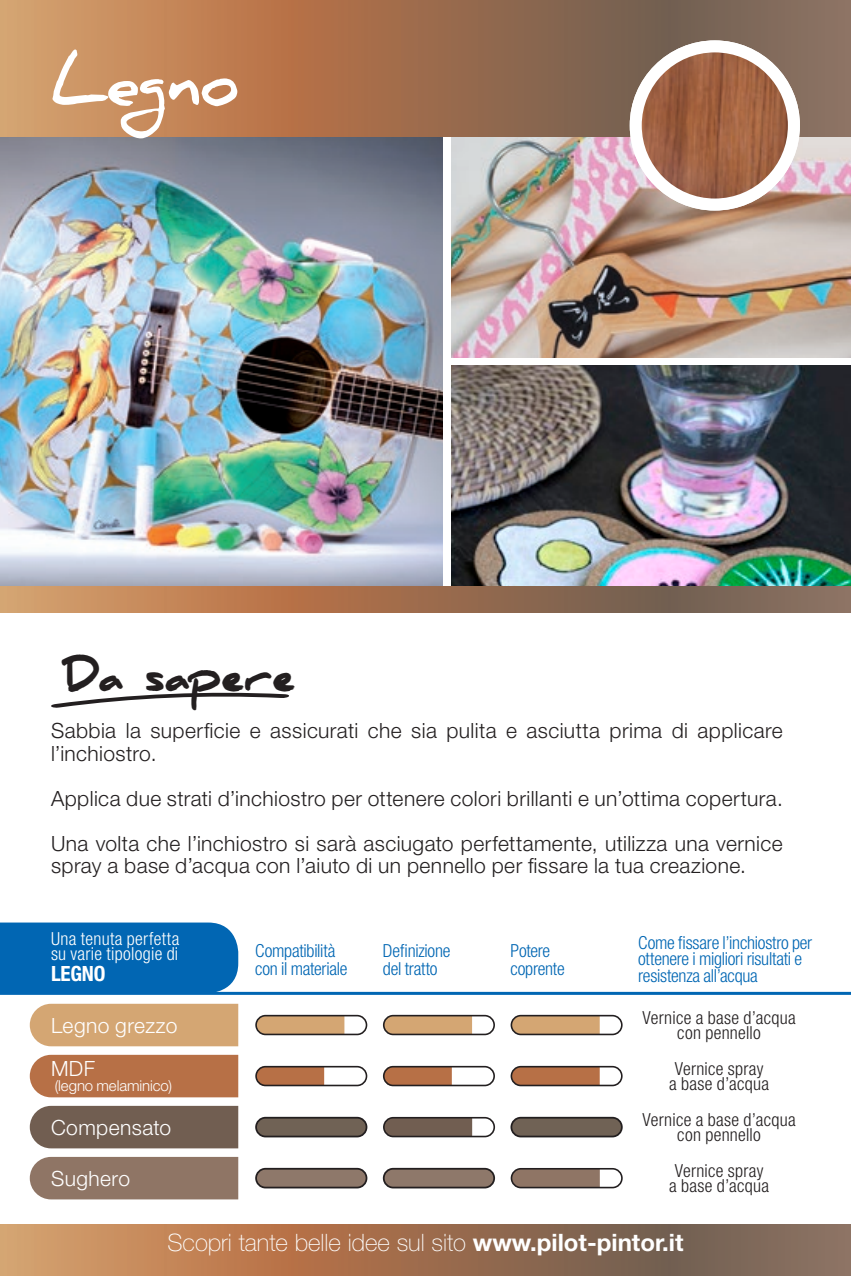
<style>
.page{position:relative;width:851px;height:1276px;background:#fff}
.page>*{position:absolute;margin:0;border:0;box-sizing:border-box;transform-origin:0 0}
.t1{font:700 66px "Daniel";letter-spacing:-.035em;color:#fff;scale:.95 1}
.t2{font:900 39.6px "Daniel";color:#231f20}
.t3{font:100 24px "Helvetica Neue LT Std";color:#fff}
.t4{font:300 21px/22.5px "Helvetica Neue LT Std";letter-spacing:.02em;color:#231f20}
.t5{font:300 21px "Helvetica Neue LT Std";letter-spacing:.02em;color:#fff}
.t6{font:700 condensed 21px "Helvetica Neue LT Std";letter-spacing:-.01em;color:#fff}
.t7{font:300 condensed 18px/18px "Helvetica Neue LT Std";letter-spacing:-.015em;color:#0166b3}
.t8{font:300 condensed 18px/15px "Helvetica Neue LT Std";letter-spacing:.015em;color:#231f20;text-align:center}
.t9{font:300 condensed 18px/15px "Helvetica Neue LT Std";letter-spacing:.015em;color:#fff}
.t10{font:300 15px "Helvetica Neue LT Std";letter-spacing:-.005em;color:#fff}
.s1{font-weight:700}
</style>
<div class="page">
<svg style="left:513px;top:1171px;width:86px;height:14px"></svg>
<div style="left:510px;top:1168px;width:112px;height:20px;border:2px solid #231f20;border-radius:9px"></div>
<div style="left:511px;top:1117px;width:110px;height:19px;background:#706255;border-radius:9px"></div>
<div style="left:510px;top:1116px;width:112px;height:21px;border:2px solid #231f20;border-radius:9px"></div>
<svg style="left:513px;top:1069px;width:86px;height:14px"></svg>
<div style="left:510px;top:1066px;width:112px;height:20px;border:2px solid #231f20;border-radius:9px"></div>
<svg style="left:386px;top:1069px;width:66px;height:14px"></svg>
<div style="left:383px;top:1066px;width:112px;height:20px;border:2px solid #231f20;border-radius:9px"></div>
<svg style="left:258px;top:1069px;width:66px;height:14px"></svg>
<div style="left:255px;top:1066px;width:112px;height:20px;border:2px solid #231f20;border-radius:9px"></div>
<svg style="left:386px;top:1120px;width:86px;height:14px"></svg>
<div style="left:383px;top:1117px;width:112px;height:20px;border:2px solid #231f20;border-radius:9px"></div>
<svg style="left:513px;top:1018px;width:86px;height:14px"></svg>
<div style="left:510px;top:1015px;width:112px;height:20px;border:2px solid #231f20;border-radius:9px"></div>
<svg style="left:386px;top:1018px;width:86px;height:14px"></svg>
<div style="left:383px;top:1015px;width:112px;height:20px;border:2px solid #231f20;border-radius:9px"></div>
<svg style="left:258px;top:1018px;width:86px;height:14px"></svg>
<div style="left:255px;top:1015px;width:112px;height:20px;border:2px solid #231f20;border-radius:9px"></div>
<img style="left:451px;top:136px;width:399px;height:221px">
<img style="left:451px;top:366px;width:399px;height:221px">
<img style="left:0;top:136px;width:442px;height:451px">
<svg style="left:0;top:1225px;width:850px;height:51px;background:#a17455"></svg>
<svg style="left:51px;top:692px;width:238px;height:16px"></svg>
<img style="left:0;top:366px;width:1px;height:221px">
<div style="left:0;top:922px;width:238px;height:70px;background:#0166b3"></div>
<div style="left:30px;top:1157px;width:208px;height:42px;background:#8f7565"></div>
<div style="left:30px;top:1106px;width:208px;height:42px;background:#715e51"></div>
<div style="left:30px;top:1054px;width:208px;height:43px;background:#b77046"></div>
<div style="left:30px;top:1003px;width:208px;height:43px;background:#d4a673"></div>
<div style="left:383px;top:1168px;width:111px;height:19px;background:#8e786a;border-radius:9px"></div>
<div style="left:383px;top:1168px;width:112px;height:20px;border:2px solid #231f20;border-radius:9px"></div>
<div style="left:256px;top:1168px;width:110px;height:19px;background:#8e786a;border-radius:9px"></div>
<div style="left:255px;top:1168px;width:112px;height:20px;border:2px solid #231f20;border-radius:9px"></div>
<div style="left:256px;top:1117px;width:110px;height:19px;background:#706255;border-radius:9px"></div>
<div style="left:255px;top:1116px;width:112px;height:21px;border:2px solid #231f20;border-radius:9px"></div>
<hr style="left:0;top:992px;width:850px;height:3px;background:#0166b3">
<svg style="left:0;top:0;width:850px;height:136px;background:#a67655"></svg>
<img style="left:629px;top:40px;width:170px;height:170px;border-radius:85px">
<div style="left:629px;top:40px;width:170px;height:170px;border:12px solid #fff;border-radius:50%"></div>
<svg style="left:0;top:587px;width:850px;height:25px;background:#a07455"></svg>
<p class="t1" style="left:51px;top:44px;width:198px">Legno</p>
<p class="t2" style="left:66px;top:654px;width:231px">Da sapere</p>
<p class="t4" style="left:51px;top:719px;width:733px">Sabbia la superficie e assicurati che sia pulita e asciutta prima di applicare l’inchiostro.</p>
<p class="t4" style="left:51px;top:786px;width:733px">Applica due strati d’inchiostro per ottenere colori brillanti e un’ottima copertura.</p>
<p class="t4" style="left:51px;top:831px;width:733px">Una volta che l’inchiostro si sarà asciugato perfettamente, utilizza una vernice spray a base d’acqua con l’aiuto di un pennello per fissare la tua creazione.</p>
<p class="t9" style="left:51px;top:931px;width:130px">Una tenuta perfetta su varie tipologie di</p>
<p class="t6" style="left:51px;top:961px;width:56px">LEGNO</p>
<p class="t7" style="left:255px;top:941px;width:94px">Compatibilità con il materiale</p>
<p class="t7" style="left:383px;top:941px;width:69px">Definizione del tratto</p>
<p class="t7" style="left:510px;top:941px;width:56px">Potere coprente</p>
<p class="t7" style="left:638px;top:934px;width:175px;line-height:16.5px">Come fissare l’inchiostro per ottenere i migliori risultati e resistenza all’acqua</p>
<p class="t8" style="left:642px;top:1010px;width:155px">Vernice a base d’acqua con pennello</p>
<p class="t8" style="left:669px;top:1061px;width:101px">Vernice spray a base d’acqua</p>
<p class="t8" style="left:642px;top:1112px;width:155px">Vernice a base d’acqua con pennello</p>
<p class="t8" style="left:674px;top:1163px;width:90px">Vernice spray</p>
<p class="t5" style="left:51px;top:1012px;width:128px">Legno grezzo</p>
<p class="t5" style="left:51px;top:1055px;width:45px">MDF</p>
<p class="t10" style="left:55px;top:1076px;width:119px">(legno melaminico)</p>
<p class="t5" style="left:51px;top:1114px;width:122px">Compensato</p>
<p class="t5" style="left:51px;top:1165px;width:80px">Sughero</p>
<p class="t8" style="left:669px;top:1178px;width:101px">a base d’acqua</p>
<p class="t3" style="left:167px;top:1228px;width:517px">Scopri tante belle idee sul sito <span class="s1">www.pilot-pintor.it</span></p>
</div>
